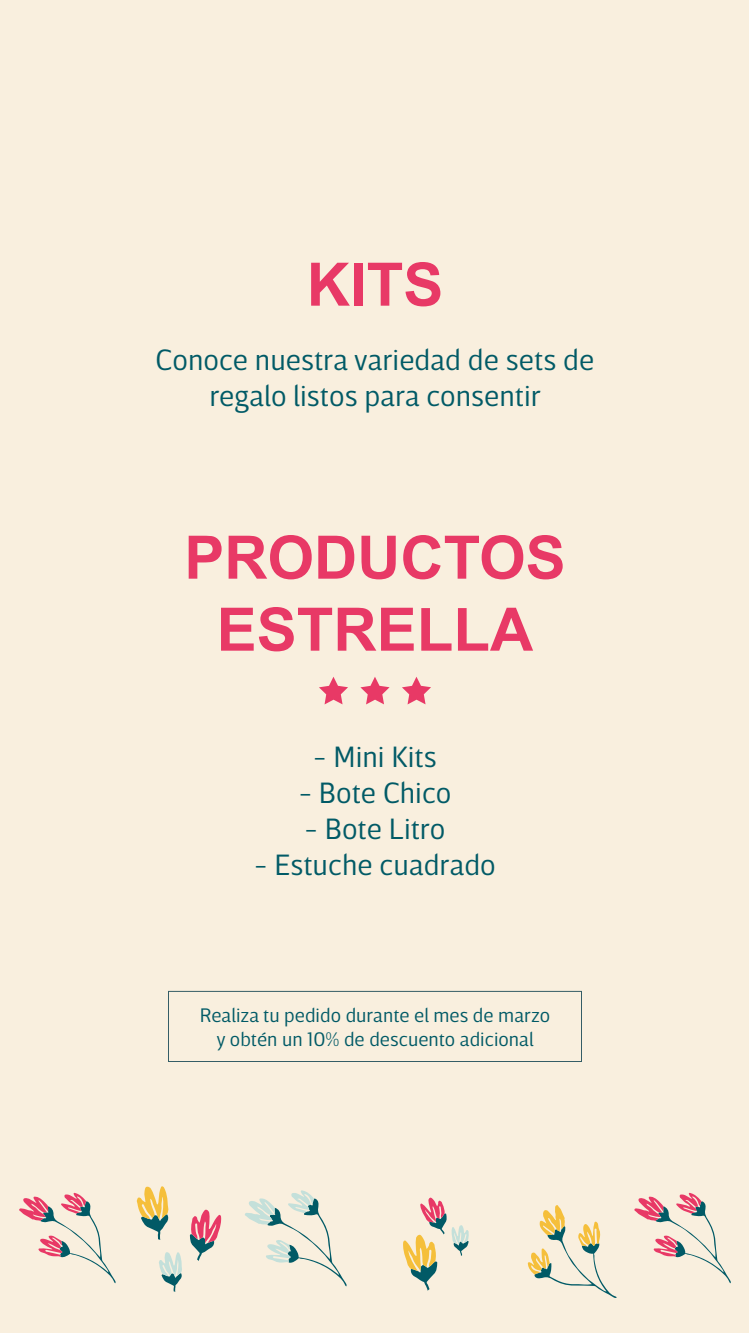
<style>
.page{position:relative;width:750px;height:1334px;background:#f9efde}
.page>*{position:absolute;margin:0;border:0;box-sizing:border-box;transform-origin:0 0}
.t1{font:60px/72px "Arial GEO Bold";color:#e83966;text-align:center}
.t2{font:300 30px/36px "Breve Sans Text";color:#015a66;text-align:center}
.t3{font:300 20px/24px "Breve Sans Text";color:#015a66;text-align:center}
</style>
<div class="page">
<svg style="left:136px;top:1186px;width:33px;height:54px"></svg>
<svg style="left:403px;top:1197px;width:66px;height:94px"></svg>
<svg style="left:159px;top:1252px;width:23px;height:40px"></svg>
<svg style="left:190px;top:1209px;width:31px;height:52px"></svg>
<svg style="left:634px;top:1192px;width:97px;height:91px"></svg>
<svg style="left:19px;top:1192px;width:97px;height:91px"></svg>
<svg style="left:245px;top:1190px;width:102px;height:96px"></svg>
<svg style="left:527px;top:1205px;width:90px;height:93px"></svg>
<svg style="left:319px;top:677px;width:29px;height:27px"></svg>
<svg style="left:360px;top:677px;width:30px;height:27px"></svg>
<svg style="left:402px;top:677px;width:29px;height:27px"></svg>
<div style="left:168px;top:991px;width:414px;height:71px;border:1px solid #355d66"></div>
<h1 class="t1" style="left:307px;top:250px;width:138px">KITS</h1>
<p class="t2" style="left:156px;top:342px;width:440px">Conoce nuestra variedad de sets de regalo listos para consentir</p>
<h1 class="t1" style="left:184px;top:523px;width:383px">PRODUCTOS<br>ESTRELLA</h1>
<p class="t2" style="left:313px;top:739px;width:125px">- Mini Kits</p>
<p class="t2" style="left:299px;top:775px;width:154px">- Bote Chico</p>
<p class="t2" style="left:305px;top:811px;width:142px">- Bote Litro</p>
<p class="t2" style="left:254px;top:847px;width:243px">- Estuche cuadrado</p>
<p class="t3" style="left:200px;top:1003px;width:352px">Realiza tu pedido durante el mes de marzo y obtén un 10% de descuento adicional</p>
</div>
